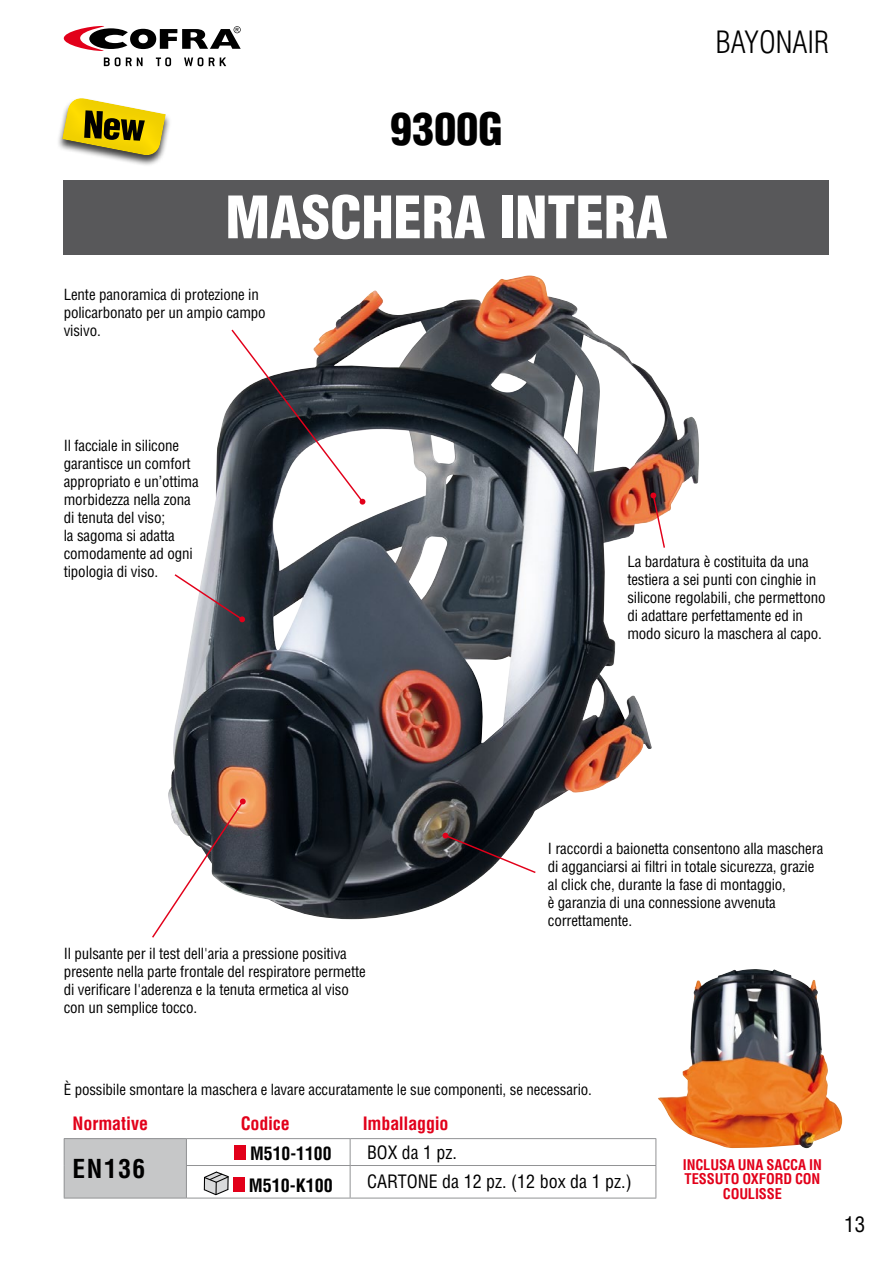
<style>
.page{position:relative;width:893px;height:1263px;background:#fff}
.page>*{position:absolute;margin:0;border:0;box-sizing:border-box;transform-origin:0 0}
.t1{font:900 condensed 57px "Helvetica LT Std";color:#fff}
.t2{font:900 condensed 43.5px "Helvetica LT Std";letter-spacing:.005em;color:#000}
.t3{font:300 condensed 30px "Helvetica LT Std";color:#000}
.t4{font:700 condensed 25.5px "Helvetica LT Std";letter-spacing:.06em;color:#000}
.t5{font:condensed 21px "Helvetica LT Std";color:#000}
.t6{font:condensed 18px "Helvetica LT Std";color:#000}
.t7{font:700 condensed 18px "Helvetica LT Std";letter-spacing:-.01em;color:#e2001a}
.t8{font:700 condensed 18px "Helvetica LT Std";color:#000}
.t9{font:condensed 15px/18px "Helvetica LT Std";letter-spacing:-.01em;color:#000}
.t10{font:700 condensed 14.4px/14.4px "Helvetica LT Std";letter-spacing:-.005em;color:#e2001a;text-align:center}
</style>
<div class="page">
<svg style="left:64px;top:26px;width:177px;height:25px"></svg>
<svg style="left:104px;top:57px;width:39px;height:9px"></svg>
<svg style="left:156px;top:57px;width:15px;height:9px"></svg>
<svg style="left:184px;top:57px;width:19px;height:9px"></svg>
<svg style="left:209px;top:57px;width:17px;height:9px"></svg>
<img style="left:168px;top:275px;width:531px;height:644px">
<div style="left:64px;top:1138px;width:122px;height:60px;background:#c6c7c8"></div>
<hr style="left:64px;top:1138px;width:122px;height:1px;background:#929395">
<svg style="left:64px;top:1139px;width:1px;height:26px"></svg>
<hr style="left:186px;top:1138px;width:164px;height:1px;background:#929395">
<svg style="left:186px;top:1139px;width:1px;height:26px"></svg>
<hr style="left:350px;top:1138px;width:306px;height:1px;background:#929395">
<svg style="left:350px;top:1139px;width:1px;height:26px"></svg>
<svg style="left:655px;top:1139px;width:1px;height:26px"></svg>
<hr style="left:64px;top:1165px;width:1px;height:33px;background:#929395">
<hr style="left:186px;top:1165px;width:164px;height:1px;background:#929395">
<hr style="left:186px;top:1166px;width:1px;height:32px;background:#929395">
<hr style="left:350px;top:1165px;width:306px;height:1px;background:#929395">
<hr style="left:350px;top:1166px;width:1px;height:32px;background:#929395">
<hr style="left:655px;top:1166px;width:1px;height:32px;background:#929395">
<hr style="left:64px;top:1198px;width:122px;height:1px;background:#929395">
<hr style="left:186px;top:1198px;width:164px;height:1px;background:#929395">
<hr style="left:350px;top:1198px;width:306px;height:1px;background:#929395">
<div style="left:235px;top:1144px;width:11px;height:15px;background:#e2001a"></div>
<svg style="left:203px;top:1171px;width:26px;height:25px"></svg>
<div style="left:233px;top:1177px;width:11px;height:15px;background:#e2001a"></div>
<div style="left:64px;top:180px;width:765px;height:75px;background:#58585a"></div>
<svg style="left:58px;top:98px;width:112px;height:67px"></svg>
<svg style="left:230px;top:328px;width:135px;height:177px"></svg>
<svg style="left:173px;top:573px;width:72px;height:49px"></svg>
<svg style="left:650px;top:492px;width:16px;height:57px"></svg>
<svg style="left:442px;top:833px;width:95px;height:41px"></svg>
<svg style="left:152px;top:798px;width:94px;height:140px"></svg>
<img style="left:658px;top:969px;width:184px;height:180px">
<h2 class="t2" style="left:390px;top:102px;width:114px">9300G</h2>
<h1 class="t1" style="left:225px;top:181px;width:443px">MASCHERA INTERA</h1>
<p class="t9" style="left:64px;top:285px;width:203px">Lente panoramica di protezione in policarbonato per un ampio campo visivo.</p>
<h3 class="t3" style="left:716px;top:24px;width:115px">BAYONAIR</h3>
<p class="t9" style="left:64px;top:436px;width:136px">Il facciale in silicone garantisce un comfort appropriato e un’ottima morbidezza nella zona di tenuta del viso;<br>la sagoma si adatta comodamente ad ogni tipologia di viso.</p>
<p class="t9" style="left:627px;top:552px;width:200px">La bardatura è costituita da una testiera a sei punti con cinghie in silicone regolabili, che permettono di adattare perfettamente ed in modo sicuro la maschera al capo.</p>
<p class="t9" style="left:64px;top:944px;width:303px">Il pulsante per il test dell'aria a pressione positiva presente nella parte frontale del respiratore permette di verificare l'aderenza e la tenuta ermetica al viso con un semplice tocco.</p>
<p class="t9" style="left:548px;top:839px;width:277px">I raccordi a baionetta consentono alla maschera di agganciarsi ai filtri in totale sicurezza, grazie al click che, durante la fase di montaggio,<br>è garanzia di una connessione avvenuta correttamente.</p>
<p class="t9" style="left:64px;top:1081px;width:530px">È possibile smontare la maschera e lavare accuratamente le sue componenti, se necessario.</p>
<p class="t7" style="left:73px;top:1112px;width:77px">Normative</p>
<p class="t7" style="left:241px;top:1112px;width:51px">Codice</p>
<p class="t7" style="left:363px;top:1112px;width:87px">Imballaggio</p>
<h3 class="t4" style="left:73px;top:1152px;width:74px">EN136</h3>
<p class="t8" style="left:250px;top:1142px;width:83px">M510-1100</p>
<p class="t6" style="left:367px;top:1141px;width:91px">BOX da 1 pz.</p>
<p class="t8" style="left:249px;top:1174px;width:86px">M510-K100</p>
<p class="t6" style="left:367px;top:1170px;width:266px">CARTONE da 12 pz. (12 box da 1 pz.)</p>
<p class="t10" style="left:683px;top:1157px;width:140px">INCLUSA UNA SACCA IN<br>TESSUTO OXFORD CON<br>COULISSE</p>
<h3 class="t5" style="left:844px;top:1211px;width:22px">13</h3>
</div>
